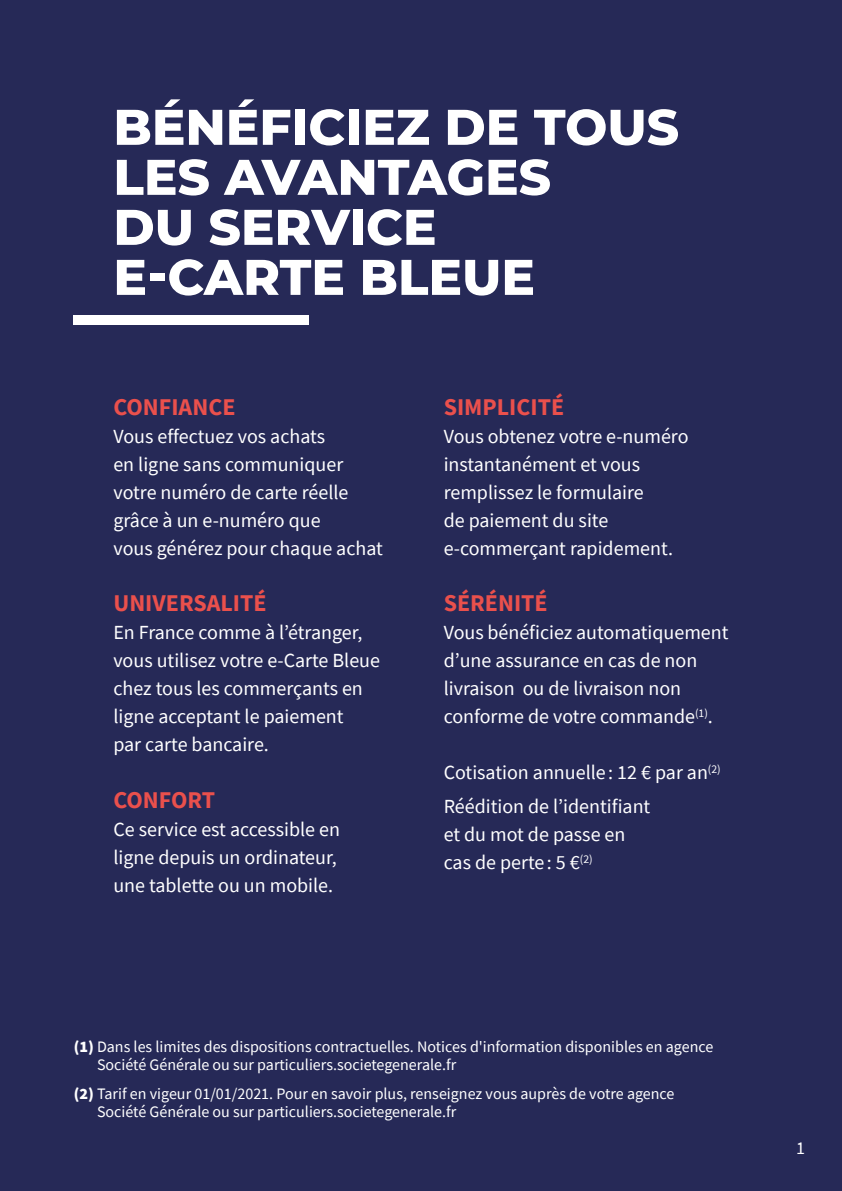
<style>
.page{position:relative;width:842px;height:1191px;background:#262957}
.page>*{position:absolute;margin:0;border:0;box-sizing:border-box;transform-origin:0 0}
.t1{font:800 50px/50px "Montserrat";color:#fff}
.t2{font:700 24px "Source Sans Pro";color:#ea504c}
.t3{font:20px/28px "Source Sans Pro";color:#fff}
.t4{font:18px "Source Sans Pro";color:#fff}
.t5{font:16px/18px "Source Sans Pro";color:#fff}
.s1{font-weight:900}
</style>
<div class="page">
<div style="left:74px;top:315px;width:235px;height:9px;background:#fff"></div>
<h1 class="t1" style="left:113px;top:99px;width:567px">BÉNÉFICIEZ DE TOUS<br>LES AVANTAGES<br>DU SERVICE<br>E-CARTE BLEUE</h1>
<p class="t2" style="left:113px;top:391px;width:124px">CONFIANCE</p>
<p class="t3" style="left:113px;top:422px;width:271px">Vous effectuez vos achats<br>en ligne sans communiquer votre numéro de carte réelle grâce à un e-numéro que<br>vous générez pour chaque achat</p>
<p class="t2" style="left:113px;top:587px;width:155px">UNIVERSALITÉ</p>
<p class="t3" style="left:113px;top:618px;width:268px">En France comme à l’étranger, vous utilisez votre e-Carte Bleue chez tous les commerçants en ligne acceptant le paiement<br>par carte bancaire.</p>
<p class="t2" style="left:113px;top:783px;width:103px">CONFORT</p>
<p class="t3" style="left:113px;top:815px;width:228px">Ce service est accessible en ligne depuis un ordinateur, une tablette ou un mobile.</p>
<p class="t2" style="left:444px;top:391px;width:122px">SIMPLICITÉ</p>
<p class="t3" style="left:444px;top:422px;width:246px">Vous obtenez votre e-numéro instantanément et vous remplissez le formulaire<br>de paiement du site e-commerçant rapidement.</p>
<p class="t2" style="left:444px;top:587px;width:106px">SÉRÉNITÉ</p>
<p class="t3" style="left:444px;top:618px;width:286px">Vous bénéficiez automatiquement d’une assurance en cas de non livraison ou de livraison non conforme de votre commande<sup>(1)</sup>.</p>
<p class="t3" style="left:444px;top:756px;width:279px;line-height:33.6px">Cotisation annuelle : 12 € par an<sup>(2)<br></sup>Réédition de l’identifiant</p>
<p class="t3" style="left:444px;top:820px;width:183px">et du mot de passe en cas de perte : 5 €<sup>(2)</sup></p>
<p class="t5" style="left:97px;top:1037px;width:618px;text-indent:-23px"><span class="s1">(1)</span> Dans les limites des dispositions contractuelles. Notices d'information disponibles en agence<br>Société Générale ou sur particuliers.societegenerale.fr</p>
<p class="t5" style="left:97px;top:1084px;width:579px;text-indent:-23px"><span class="s1">(2)</span> Tarif en vigeur 01/01/2021. Pour en savoir plus, renseignez vous auprès de votre agence<br>Société Générale ou sur particuliers.societegenerale.fr</p>
<p class="t4" style="left:796px;top:1136px;width:10px">1</p>
</div>
